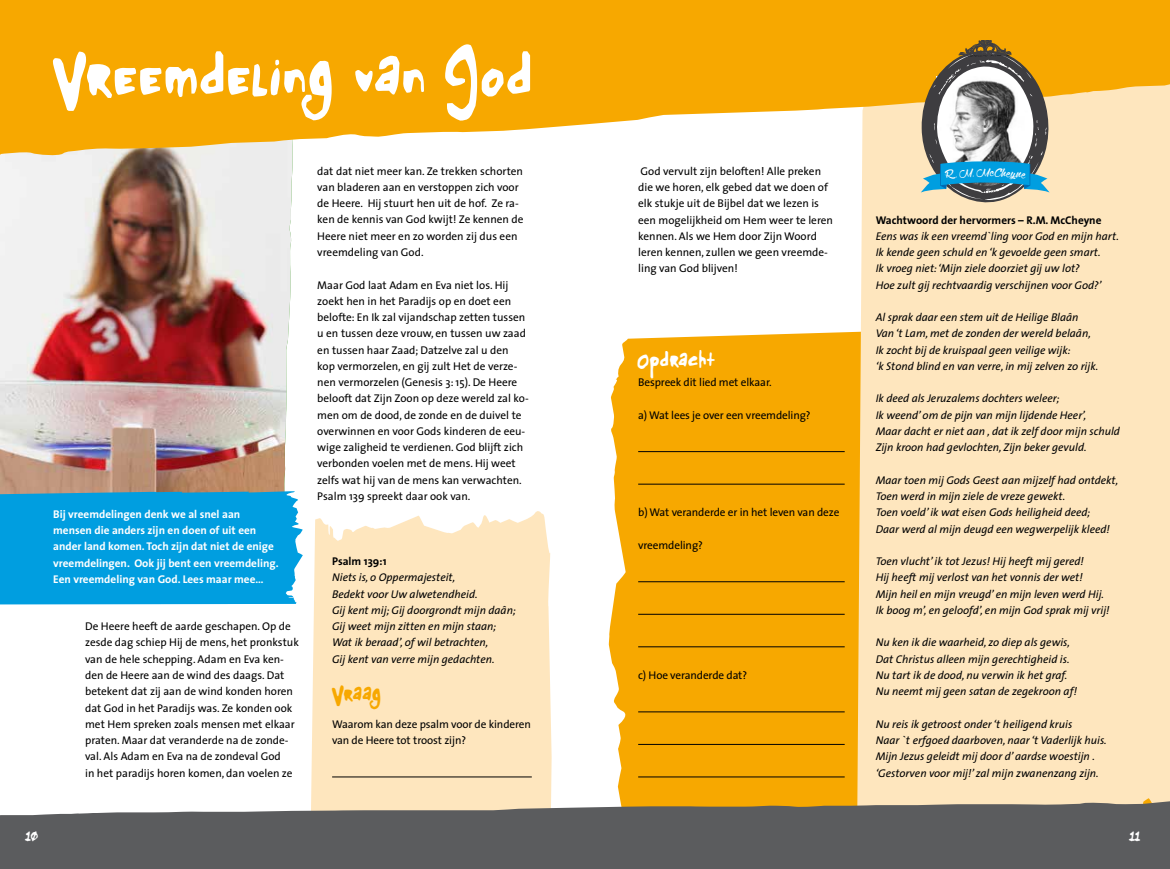
<style>
.page{position:relative;width:1170px;height:869px;background:#fff}
.page>*{position:absolute;margin:0;border:0;box-sizing:border-box;transform-origin:0 0}
.t1{font:63.75px "Glue";letter-spacing:.025em;color:#fff}
.t2{font:22.5px "Glue";letter-spacing:.015em;color:#fff}
.t3{font:22.5px "Glue";letter-spacing:-.015em;color:#f7a800}
.t4{font:18.38px "Wolfinthe City";color:#fff}
.t5{font:15px "Glue";color:#fff}
.t6{font:11.25px/16.2px "The Sans";color:#000}
.t7{font:italic 11.25px/16.2px "The Sans";color:#000}
.t8{font:700 11.25px/16.2px "The Sans";color:#fff}
.t9{font:700 11.25px "The Sans";color:#000}
</style>
<div class="page">
<div style="left:608px;top:331px;width:249px;height:468px;background:#f7a800"></div>
<div style="left:857px;top:164px;width:312px;height:635px;background:#fee6be"></div>
<img style="left:0;top:164px;width:293px;height:327px">
<svg style="left:311px;top:511px;width:241px;height:288px;background:#fde7c2"></svg>
<hr style="left:332px;top:776px;width:199px;height:1px;background:#000">
<svg style="left:0;top:799px;width:1169px;height:69px;background:#706e6a"></svg>
<svg style="left:0;top:0;width:1169px;height:164px;background:#f7b834"></svg>
<hr style="left:638px;top:451px;width:206px;height:1px;background:#000">
<hr style="left:638px;top:483px;width:206px;height:1px;background:#000">
<hr style="left:638px;top:581px;width:206px;height:1px;background:#000">
<hr style="left:638px;top:613px;width:206px;height:1px;background:#000">
<hr style="left:638px;top:646px;width:206px;height:1px;background:#000">
<hr style="left:638px;top:711px;width:206px;height:1px;background:#000">
<hr style="left:638px;top:743px;width:206px;height:1px;background:#000">
<hr style="left:638px;top:776px;width:206px;height:1px;background:#000">
<div style="left:0;top:491px;width:303px;height:113px;background:#009ee0"></div>
<svg style="left:920px;top:40px;width:132px;height:163px"></svg>
<h1 class="t1" style="left:53px;top:46px;width:481px">Vreemdeling van God</h1>
<p class="t8" style="left:53px;top:505px;width:227px">Bij vreemdelingen denk we al snel aan mensen die anders zijn en doen of uit een ander land komen. Toch zijn dat niet de enige vreemdelingen. Ook jij bent een vreemdeling.<br>Een vreemdeling van God. Lees maar mee…</p>
<p class="t6" style="left:85px;top:617px;width:215px">De Heere heeft de aarde geschapen. Op de zesde dag schiep Hij de mens, het pronkstuk van de hele schepping. Adam en Eva ken&shy;den de Heere aan de wind des daags. Dat betekent dat zij aan de wind konden horen dat God in het Paradijs was. Ze konden ook met Hem spreken zoals mensen met elkaar praten. Maar dat veranderde na de zonde&shy;val. Als Adam en Eva na de zondeval God<br>in het paradijs horen komen, dan voelen ze</p>
<p class="t6" style="left:317px;top:162px;width:208px">dat dat niet meer kan. Ze trekken schorten van bladeren aan en verstoppen zich voor de Heere. Hij stuurt hen uit de hof. Ze ra&shy;ken de kennis van God kwijt! Ze kennen de Heere niet meer en zo worden zij dus een vreemdeling van God.</p>
<p class="t6" style="left:317px;top:276px;width:213px">Maar God laat Adam en Eva niet los. Hij zoekt hen in het Paradijs op en doet een belofte: En Ik zal vijandschap zetten tussen u en tussen deze vrouw, en tussen uw zaad en tussen haar Zaad; Datzelve zal u den kop vermorzelen, en gij zult Het de verze&shy;nen vermorzelen (Genesis 3: 15). De Heere belooft dat Zijn Zoon op deze wereld zal ko&shy;men om de dood, de zonde en de duivel te overwinnen en voor Gods kinderen de eeu&shy;wige zaligheid te verdienen. God blijft zich verbonden voelen met de mens. Hij weet zelfs wat hij van de mens kan verwachten.<br>Psalm 139 spreekt daar ook van.</p>
<p class="t9" style="left:332px;top:551px;width:56px">Psalm 139:1</p>
<p class="t7" style="left:332px;top:569px;width:185px">Niets is, o Oppermajesteit,<br>Bedekt voor Uw alwetendheid.<br>Gij kent mij; Gij doorgrondt mijn daân; Gij weet mijn zitten en mijn staan; Wat ik beraad’, of wil betrachten,<br>Gij kent van verre mijn gedachten.</p>
<h2 class="t3" style="left:332px;top:682px;width:51px">Vraag</h2>
<p class="t6" style="left:332px;top:715px;width:200px">Waarom kan deze psalm voor de kinderen van de Heere tot troost zijn?</p>
<p class="t6" style="left:638px;top:162px;width:196px">God vervult zijn beloften! Alle preken die we horen, elk gebed dat we doen of elk stukje uit de Bijbel dat we lezen is een mogelijkheid om Hem weer te leren kennen. Als we Hem door Zijn Woord leren kennen, zullen we geen vreemde&shy;ling van God blijven!</p>
<h2 class="t2" style="left:638px;top:349px;width:78px">Opdracht</h2>
<p class="t6" style="left:638px;top:374px;width:135px">Bespreek dit lied met elkaar.</p>
<p class="t6" style="left:638px;top:406px;width:174px">a) Wat lees je over een vreemdeling?</p>
<p class="t6" style="left:638px;top:504px;width:203px">b) Wat veranderde er in het leven van deze</p>
<p class="t6" style="left:638px;top:536px;width:66px">vreemdeling?</p>
<p class="t6" style="left:638px;top:666px;width:110px">c) Hoe veranderde dat?</p>
<h3 class="t4" style="left:976px;top:159px;width:15px">M</h3>
<p class="t9" style="left:875px;top:210px;width:227px">Wachtwoord der hervormers – R.M. McCheyne</p>
<p class="t7" style="left:875px;top:227px;width:245px">Eens was ik een vreemd`ling voor God en mijn hart.<br>Ik kende geen schuld en ‘k gevoelde geen smart.<br>Ik vroeg niet: ‘Mijn ziele doorziet gij uw lot?<br>Hoe zult gij rechtvaardig verschijnen voor God?’</p>
<p class="t7" style="left:875px;top:309px;width:224px">Al sprak daar een stem uit de Heilige Blaân Van ‘t Lam, met de zonden der wereld belaân, Ik zocht bij de kruispaal geen veilige wijk:<br>‘k Stond blind en van verre, in mij zelven zo rijk.</p>
<p class="t7" style="left:875px;top:390px;width:246px">Ik deed als Jeruzalems dochters weleer;<br>Ik weend’ om de pijn van mijn lijdende Heer’,<br>Maar dacht er niet aan , dat ik zelf door mijn schuld Zijn kroon had gevlochten, Zijn beker gevuld.</p>
<p class="t7" style="left:875px;top:471px;width:244px">Maar toen mij Gods Geest aan mijzelf had ontdekt, Toen werd in mijn ziele de vreze gewekt.<br>Toen voeld’ ik wat eisen Gods heiligheid deed;<br>Daar werd al mijn deugd een wegwerpelijk kleed!</p>
<p class="t7" style="left:875px;top:552px;width:235px">Toen vlucht’ ik tot Jezus! Hij heeft mij gered!<br>Hij heeft mij verlost van het vonnis der wet!<br>Mijn heil en mijn vreugd’ en mijn leven werd Hij.<br>Ik boog m’, en geloofd’, en mijn God sprak mij vrij!</p>
<p class="t7" style="left:875px;top:634px;width:203px">Nu ken ik die waarheid, zo diep als gewis, Dat Christus alleen mijn gerechtigheid is.<br>Nu tart ik de dood, nu verwin ik het graf.<br>Nu neemt mij geen satan de zegekroon af!</p>
<p class="t7" style="left:875px;top:715px;width:232px">Nu reis ik getroost onder ‘t heiligend kruis<br>Naar `t erfgoed daarboven, naar ‘t Vaderlijk huis.<br>Mijn Jezus geleidt mij door d’ aardse woestijn . ‘Gestorven voor mij!’ zal mijn zwanenzang zijn.</p>
<h3 class="t5" style="left:25px;top:827px;width:15px">10</h3>
<h3 class="t5" style="left:1128px;top:827px;width:12px">11</h3>
</div>
